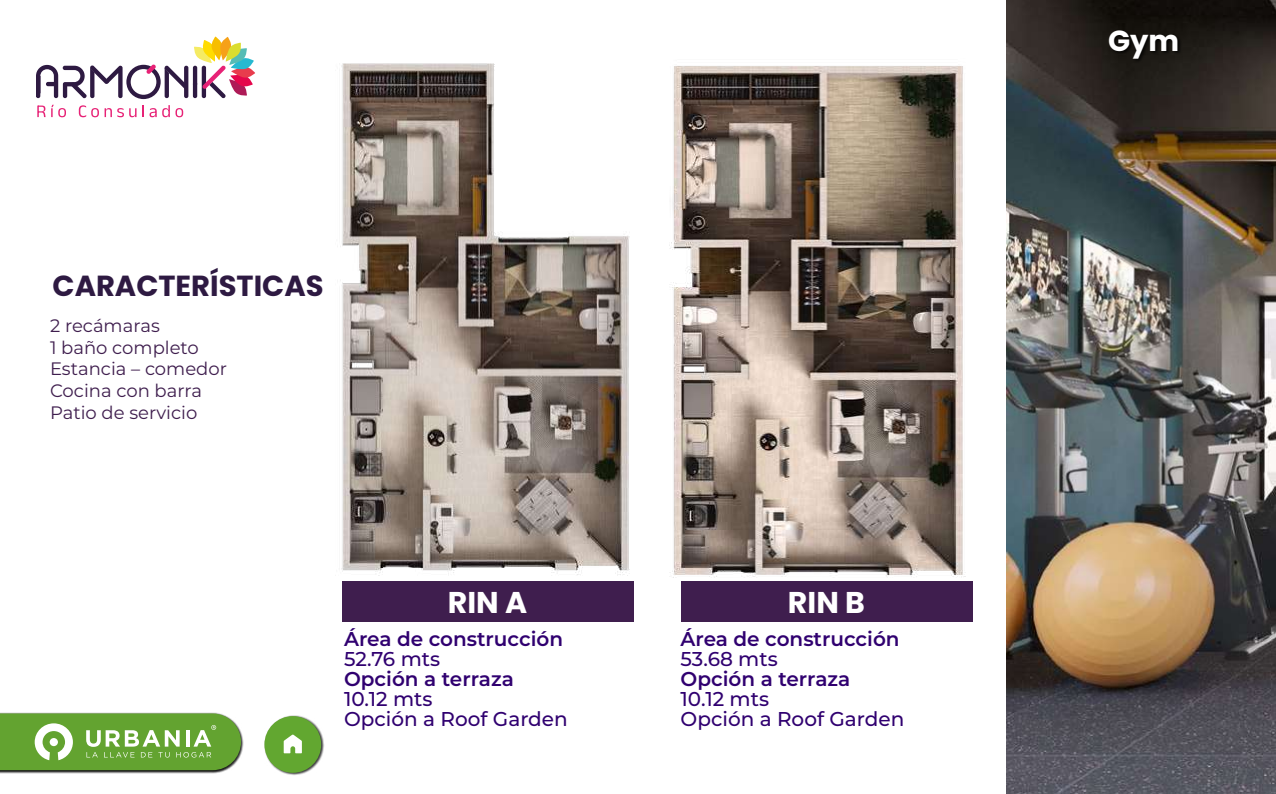
<style>
.page{position:relative;width:1276px;height:794px;background:#fff}
.page>*{position:absolute;margin:0;border:0;box-sizing:border-box;transform-origin:0 0}
.t1{font:700 30px "Poppins";color:#fff}
.t2{font:700 29px "Poppins";color:#2e1a42}
.t3{font:700 29px "Poppins";color:#fff}
.t4{font:500 20px/20px "Montserrat";color:#300070}
.t5{font:600 20px "Montserrat";color:#300070}
.t6{font:18px/21.6px "Montserrat";color:#3f1e4e}
</style>
<div class="page">
<div style="left:341px;top:581px;width:292px;height:40px;background:#3f1e4e"></div>
<div style="left:680px;top:581px;width:292px;height:40px;background:#3f1e4e"></div>
<img style="left:1006px;top:0;width:270px;height:794px">
<svg style="left:36px;top:37px;width:219px;height:62px"></svg>
<svg style="left:37px;top:105px;width:29px;height:12px"></svg>
<svg style="left:79px;top:105px;width:20px;height:12px"></svg>
<svg style="left:105px;top:108px;width:31px;height:9px"></svg>
<svg style="left:143px;top:105px;width:40px;height:12px"></svg>
<img style="left:669px;top:66px;width:297px;height:512px">
<img style="left:340px;top:63px;width:289px;height:513px">
<div style="left:1108px;top:30px;width:74px;height:33px;background:#000;opacity:.75"></div>
<div style="left:264px;top:715px;width:60px;height:60px;background:#000;opacity:.75"></div>
<div style="left:264px;top:716px;width:57px;height:57px;background:#62a730;border-radius:50%"></div>
<svg style="left:284px;top:734px;width:18px;height:19px"></svg>
<div style="left:0;top:712px;width:243px;height:61px;background:#000;opacity:.8"></div>
<svg style="left:0;top:713px;width:241px;height:57px;background:#7ab050"></svg>
<h2 class="t2" style="left:53px;top:269px;width:272px">CARACTERÍSTICAS</h2>
<p class="t6" style="left:50px;top:314px;width:178px">2 recámaras<br>1 baño completo<br>Estancia – comedor<br>Cocina con barra<br>Patio de servicio</p>
<h1 class="t1" style="left:448px;top:585px;width:81px">RIN A</h1>
<h1 class="t1" style="left:788px;top:585px;width:79px">RIN B</h1>
<p class="t5" style="left:344px;top:624px;width:220px">Área de construcción</p>
<p class="t4" style="left:344px;top:648px;width:98px">52.76 mts</p>
<p class="t5" style="left:344px;top:664px;width:171px">Opción a terraza</p>
<p class="t4" style="left:344px;top:688px;width:225px">10.12 mts<br>Opción a Roof Garden</p>
<p class="t5" style="left:680px;top:624px;width:220px">Área de construcción</p>
<p class="t4" style="left:680px;top:648px;width:99px">53.68 mts</p>
<p class="t5" style="left:680px;top:664px;width:171px">Opción a terraza</p>
<p class="t4" style="left:680px;top:688px;width:225px">10.12 mts<br>Opción a Roof Garden</p>
<h2 class="t3" style="left:1108px;top:24px;width:73px">Gym</h2>
</div>
